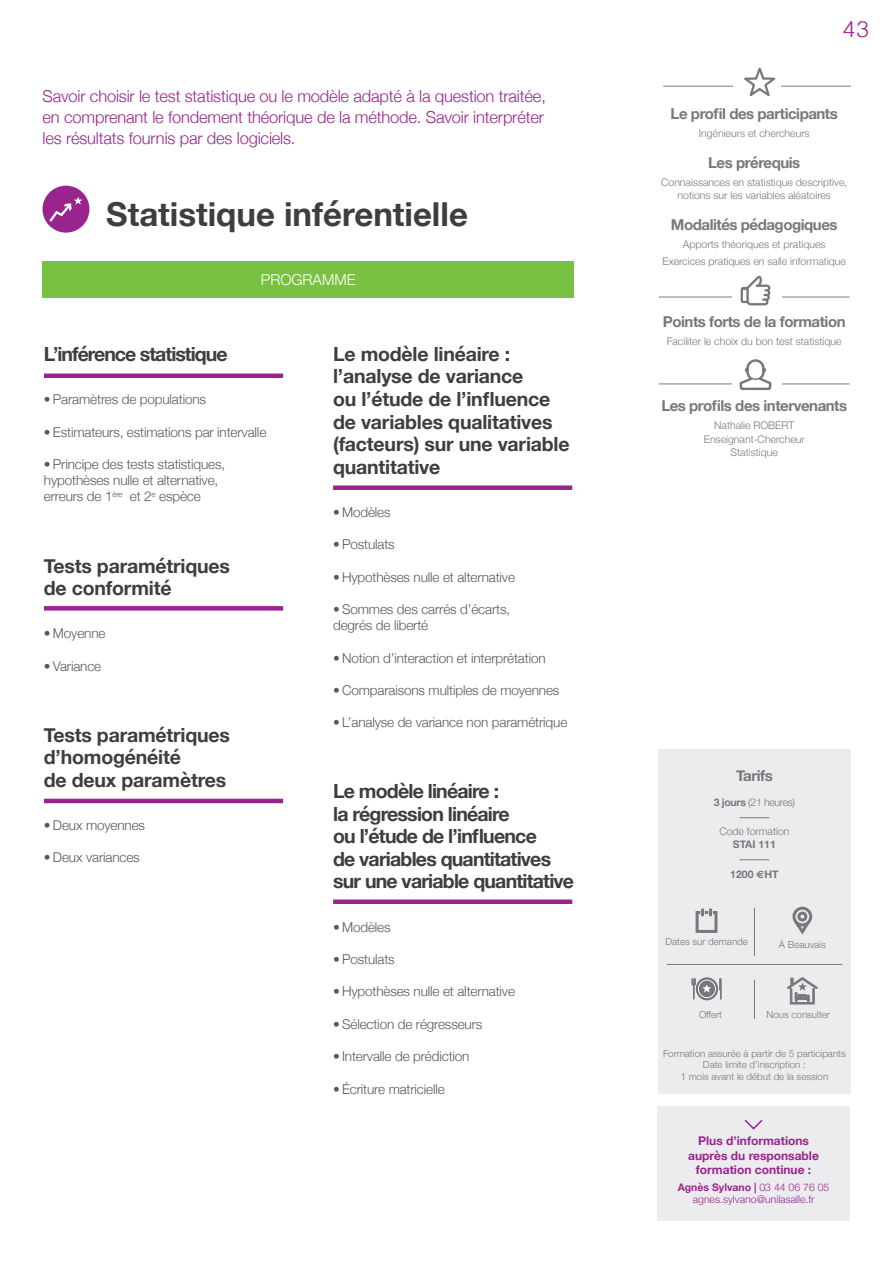
<style>
.page{position:relative;width:893px;height:1263px;background:#fff}
.page>*{position:absolute;margin:0;border:0;box-sizing:border-box;transform-origin:0 0}
.t1{font:700 33px "Helvetica Neue";color:#3e3e3f}
.t2{font:300 22.5px "Helvetica";color:#99248e}
.t3{font:700 19.5px/22.5px "Helvetica Neue";letter-spacing:-.01em;color:#3e3e3f}
.t4{font:700 19.5px/22.5px "Helvetica Neue";letter-spacing:-.04em;color:#3e3e3f}
.t5{font:700 19.5px "Helvetica Neue";letter-spacing:-.05em;color:#3e3e3f}
.t6{font:300 16.5px/21px "Helvetica Neue";letter-spacing:-.01em;color:#99248e;text-align:justify}
.t7{font:700 15px "Helvetica Neue";letter-spacing:-.03em;color:#76787b}
.t8{font:300 15px "Helvetica Neue";color:#fff}
.t9{font:300 13.5px/16.2px "Helvetica Neue";letter-spacing:-.01em;color:#57585a}
.t10{font:700 12px/14.4px "Helvetica Neue";color:#99248e;text-align:center}
.t11{font:300 10.5px/13.5px "Helvetica Neue";color:#76787b;text-align:center}
.t12{font:300 10.5px/12.6px "Helvetica Neue";color:#99248e;text-align:center}
.t13{font:300 10.5px "Helvetica Neue";letter-spacing:-.03em;color:#76787b}
.t14{font:700 10.5px "Helvetica Neue";color:#76787b}
.t15{font:300 9.75px/11.7px "Helvetica Neue";color:#76787b;text-align:center}
.s1{font-weight:700}
.s2{font-family:"Euro Sans"}
</style>
<div class="page">
<div style="left:43px;top:261px;width:531px;height:37px;background:#79c142"></div>
<hr style="left:659px;top:297px;width:73px;height:1px;background:#76787b">
<hr style="left:782px;top:297px;width:68px;height:1px;background:#76787b">
<svg style="left:741px;top:276px;width:29px;height:29px"></svg>
<hr style="left:659px;top:384px;width:73px;height:1px;background:#76787b">
<hr style="left:782px;top:384px;width:68px;height:1px;background:#76787b">
<svg style="left:739px;top:359px;width:33px;height:31px"></svg>
<div style="left:333px;top:485px;width:239px;height:5px;background:#99248e"></div>
<div style="left:333px;top:899px;width:239px;height:5px;background:#99248e"></div>
<div style="left:44px;top:373px;width:239px;height:5px;background:#99248e"></div>
<svg style="left:44px;top:606px;width:239px;height:4px"></svg>
<hr style="left:44px;top:799px;width:239px;height:4px;background:#99248e">
<hr style="left:663px;top:86px;width:70px;height:1px;background:#76787b">
<hr style="left:781px;top:86px;width:70px;height:1px;background:#76787b">
<svg style="left:744px;top:67px;width:32px;height:29px"></svg>
<div style="left:658px;top:749px;width:192px;height:345px;background:#ececee"></div>
<svg style="left:740px;top:817px;width:29px;height:1px"></svg>
<svg style="left:740px;top:859px;width:29px;height:1px"></svg>
<hr style="left:754px;top:980px;width:1px;height:39px;background:#76787b">
<hr style="left:667px;top:964px;width:175px;height:1px;background:#76787b">
<hr style="left:754px;top:908px;width:1px;height:48px;background:#76787b">
<svg style="left:787px;top:977px;width:31px;height:27px"></svg>
<svg style="left:692px;top:977px;width:29px;height:23px"></svg>
<svg style="left:695px;top:908px;width:23px;height:25px"></svg>
<div style="left:792px;top:907px;width:20px;height:19px;border:3px solid #76787b;border-radius:50%"></div>
<div style="left:797px;top:911px;width:10px;height:10px;border:3px solid #76787b;border-radius:50%"></div>
<svg style="left:792px;top:918px;width:20px;height:17px"></svg>
<div style="left:43px;top:186px;width:46px;height:47px;background:#99248e;border-radius:50%"></div>
<svg style="left:49px;top:197px;width:34px;height:25px"></svg>
<div style="left:657px;top:1106px;width:193px;height:114px;background:#ececee"></div>
<svg style="left:744px;top:1119px;width:19px;height:11px"></svg>
<p class="t6" style="left:43px;top:84px;width:505px">Savoir choisir le test statistique ou le modèle adapté à la question traitée, en comprenant le fondement théorique de la méthode. Savoir interpréter les résultats fournis par des logiciels.</p>
<h1 class="t1" style="left:106px;top:189px;width:363px">Statistique inférentielle</h1>
<p class="t8" style="left:261px;top:268px;width:96px">PROGRAMME</p>
<h3 class="t5" style="left:44px;top:339px;width:185px">L’inférence statistique</h3>
<p class="t9" style="left:44px;top:390px;width:164px">• Paramètres de populations</p>
<p class="t9" style="left:44px;top:423px;width:224px">• Estimateurs, estimations par intervalle</p>
<p class="t9" style="left:44px;top:455px;width:183px">• Principe des tests statistiques, hypothèses nulle et alternative, erreurs de 1<sup>ère</sup> et 2<sup>e</sup> espèce</p>
<h3 class="t3" style="left:44px;top:555px;width:188px">Tests paramétriques de conformité</h3>
<p class="t9" style="left:44px;top:624px;width:63px">• Moyenne</p>
<p class="t9" style="left:44px;top:657px;width:59px">• Variance</p>
<h3 class="t3" style="left:44px;top:724px;width:188px">Tests paramétriques d’homogénéité<br>de deux paramètres</h3>
<p class="t9" style="left:44px;top:816px;width:103px">• Deux moyennes</p>
<p class="t9" style="left:44px;top:848px;width:97px">• Deux variances</p>
<h3 class="t3" style="left:333px;top:343px;width:238px">Le modèle linéaire : l’analyse de variance<br>ou l’étude de l’influence de variables qualitatives (facteurs) sur une variable quantitative</h3>
<p class="t9" style="left:333px;top:503px;width:59px">• Modèles</p>
<p class="t9" style="left:333px;top:535px;width:63px">• Postulats</p>
<p class="t9" style="left:333px;top:568px;width:183px">• Hypothèses nulle et alternative</p>
<p class="t9" style="left:333px;top:600px;width:179px">• Sommes des carrés d’écarts, degrés de liberté</p>
<p class="t9" style="left:333px;top:649px;width:214px">• Notion d’interaction et interprétation</p>
<p class="t9" style="left:333px;top:681px;width:228px">• Comparaisons multiples de moyennes</p>
<p class="t9" style="left:333px;top:713px;width:236px">• L’analyse de variance non paramétrique</p>
<h3 class="t4" style="left:333px;top:781px;width:243px">Le modèle linéaire :<br>la régression linéaire<br>ou l’étude de l’influence<br>de variables quantitatives sur une variable quantitative</h3>
<p class="t9" style="left:333px;top:918px;width:59px">• Modèles</p>
<p class="t9" style="left:333px;top:950px;width:63px">• Postulats</p>
<p class="t9" style="left:333px;top:982px;width:183px">• Hypothèses nulle et alternative</p>
<p class="t9" style="left:333px;top:1015px;width:151px">• Sélection de régresseurs</p>
<p class="t9" style="left:333px;top:1047px;width:138px">• Intervalle de prédiction</p>
<p class="t9" style="left:333px;top:1080px;width:113px">• Écriture matricielle</p>
<h2 class="t2" style="left:843px;top:10px;width:27px">43</h2>
<p class="t7" style="left:671px;top:102px;width:169px">Le profil des participants</p>
<p class="t11" style="left:699px;top:126px;width:112px">Ingénieurs et chercheurs</p>
<p class="t7" style="left:708px;top:151px;width:94px">Les prérequis</p>
<p class="t11" style="left:661px;top:174px;width:188px">Connaissances en statistique descriptive, notions sur les variables aléatoires</p>
<p class="t7" style="left:671px;top:213px;width:168px">Modalités pédagogiques</p>
<p class="t11" style="left:662px;top:234px;width:185px;line-height:17.7px">Apports théoriques et pratiques<br>Exercices pratiques en salle informatique</p>
<p class="t7" style="left:663px;top:310px;width:184px">Points forts de la formation</p>
<p class="t11" style="left:667px;top:333px;width:176px">Faciliter le choix du bon test statistique</p>
<p class="t7" style="left:661px;top:394px;width:187px">Les profils des intervenants</p>
<p class="t11" style="left:704px;top:418px;width:102px">Nathalie ROBERT<br>Enseignant-Chercheur<br>Statistique</p>
<p class="t7" style="left:736px;top:764px;width:38px">Tarifs</p>
<p class="t13" style="left:714px;top:793px;width:83px"><span class="s1">3 jours</span> (21 heures)</p>
<p class="t11" style="left:719px;top:824px;width:72px">Code formation</p>
<p class="t14" style="left:733px;top:835px;width:44px">STAI 111</p>
<p class="t14" style="left:730px;top:866px;width:50px">1200 <span class="s2">e</span>HT</p>
<p class="t15" style="left:665px;top:936px;width:84px">Dates sur demande</p>
<p class="t15" style="left:779px;top:938px;width:48px">À Beauvais</p>
<p class="t15" style="left:699px;top:1008px;width:25px">Offert</p>
<p class="t15" style="left:767px;top:1008px;width:65px">Nous consulter</p>
<p class="t15" style="left:663px;top:1046px;width:184px">Formation assurée à partir de 5 participants<br>Date limite d’inscription :<br>1 mois avant le début de la session</p>
<p class="t10" style="left:688px;top:1134px;width:132px">Plus d’informations auprès du responsable formation continue :</p>
<p class="t12" style="left:678px;top:1180px;width:153px"><span class="s1">Agnès Sylvano |</span> 03 44 06 76 05 agnes.sylvano@unilasalle.fr</p>
</div>
